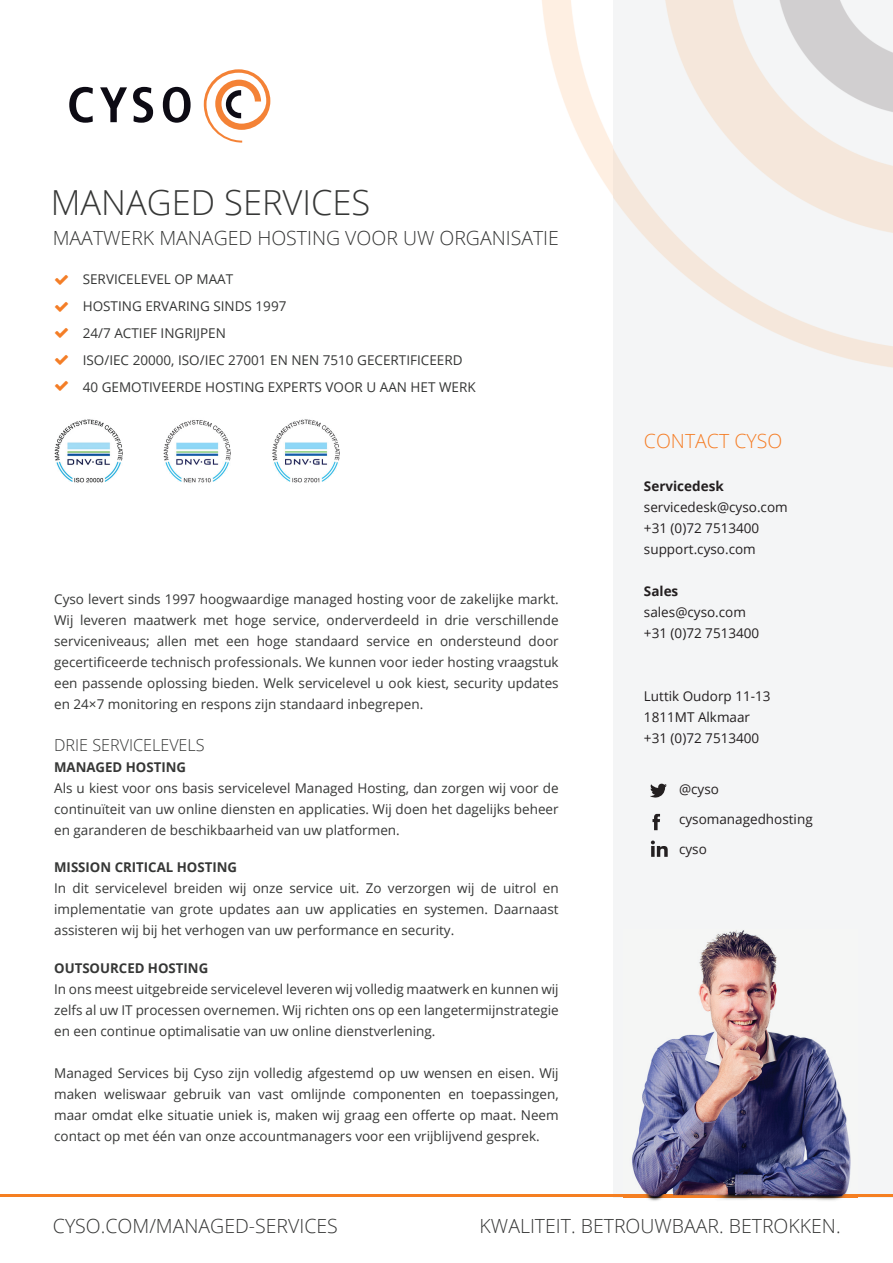
<style>
.page{position:relative;width:893px;height:1263px;background:#fff}
.page>*{position:absolute;margin:0;border:0;box-sizing:border-box;transform-origin:0 0}
.t1{font:300 34.5px "Open Sans";color:#363736}
.t2{font:300 19.5px "Open Sans";color:#363736}
.t3{font:300 19.5px "Open Sans";color:#f47e27}
.t4{font:300 16.5px "Open Sans";color:#363736}
.t5{font:13.5px/21px "Open Sans";color:#363736;text-align:justify}
.t6{font:13.5px/21px "Open Sans";color:#231f20}
.t7{font:700 13.5px "Open Sans";color:#363736}
.t8{font:700 13.5px "Open Sans";color:#231f20}
</style>
<div class="page">
<div style="left:614px;top:0;width:279px;height:1197px;background:#f4f5f6"></div>
<hr style="left:0;top:1194px;width:893px;height:3px;background:#f57f21">
<img style="left:624px;top:930px;width:233px;height:271px">
<svg style="left:650px;top:783px;width:17px;height:15px"></svg>
<svg style="left:652px;top:814px;width:8px;height:16px"></svg>
<svg style="left:651px;top:840px;width:17px;height:17px"></svg>
<img style="left:542px;top:0;width:351px;height:371px">
<svg style="left:204px;top:69px;width:66px;height:74px"></svg>
<svg style="left:69px;top:87px;width:24px;height:36px"></svg>
<svg style="left:100px;top:87px;width:27px;height:35px"></svg>
<svg style="left:133px;top:87px;width:20px;height:36px"></svg>
<svg style="left:163px;top:87px;width:28px;height:36px"></svg>
<img style="left:272px;top:419px;width:68px;height:64px">
<img style="left:54px;top:419px;width:69px;height:64px">
<img style="left:163px;top:420px;width:68px;height:63px">
<h1 class="t1" style="left:51px;top:179px;width:321px">MANAGED SERVICES</h1>
<h2 class="t2" style="left:53px;top:224px;width:508px">MAATWERK MANAGED HOSTING VOOR UW ORGANISATIE</h2>
<p class="t5" style="left:83px;top:265px;width:394px;line-height:27px;text-align:left">SERVICELEVEL OP MAAT<br>HOSTING ERVARING SINDS 1997<br>24/7 ACTIEF INGRIJPEN<br>ISO/IEC 20000, ISO/IEC 27001 EN NEN 7510 GECERTIFICEERD 40 GEMOTIVEERDE HOSTING EXPERTS VOOR U AAN HET WERK</p>
<p class="t5" style="left:54px;top:588px;width:506px">Cyso levert sinds 1997 hoogwaardige managed hosting voor de zakelijke markt.<br>Wij leveren maatwerk met hoge service, onderverdeeld in drie verschillende serviceniveaus; allen met een hoge standaard service en ondersteund door gecertificeerde technisch professionals. We kunnen voor ieder hosting vraagstuk een passende oplossing bieden. Welk servicelevel u ook kiest, security updates en 24×7 monitoring en respons zijn standaard inbegrepen.</p>
<p class="t4" style="left:54px;top:734px;width:152px">DRIE SERVICELEVELS</p>
<p class="t7" style="left:54px;top:757px;width:134px">MANAGED HOSTING</p>
<p class="t5" style="left:54px;top:777px;width:506px">Als u kiest voor ons basis servicelevel Managed Hosting, dan zorgen wij voor de continuïteit van uw online diensten en applicaties. Wij doen het dagelijks beheer en garanderen de beschikbaarheid van uw platformen.</p>
<p class="t7" style="left:54px;top:858px;width:184px">MISSION CRITICAL HOSTING</p>
<p class="t5" style="left:54px;top:878px;width:506px">In dit servicelevel breiden wij onze service uit. Zo verzorgen wij de uitrol en implementatie van grote updates aan uw applicaties en systemen. Daarnaast assisteren wij bij het verhogen van uw performance en security.</p>
<p class="t7" style="left:54px;top:958px;width:156px">OUTSOURCED HOSTING</p>
<p class="t5" style="left:54px;top:978px;width:506px">In ons meest uitgebreide servicelevel leveren wij volledig maatwerk en kunnen wij zelfs al uw IT processen overnemen. Wij richten ons op een langetermijnstrategie en een continue optimalisatie van uw online dienstverlening.</p>
<p class="t5" style="left:54px;top:1062px;width:506px">Managed Services bij Cyso zijn volledig afgestemd op uw wensen en eisen. Wij maken weliswaar gebruik van vast omlijnde componenten en toepassingen, maar omdat elke situatie uniek is, maken wij graag een offerte op maat. Neem contact op met één van onze accountmanagers voor een vrijblijvend gesprek.</p>
<h2 class="t3" style="left:644px;top:428px;width:140px">CONTACT CYSO</h2>
<p class="t8" style="left:644px;top:476px;width:81px">Servicedesk</p>
<p class="t6" style="left:644px;top:496px;width:145px">servicedesk@cyso.com +31 (0)72 7513400 support.cyso.com</p>
<p class="t8" style="left:644px;top:581px;width:36px">Sales</p>
<p class="t6" style="left:644px;top:601px;width:117px">sales@cyso.com +31 (0)72 7513400</p>
<p class="t6" style="left:644px;top:685px;width:128px">Luttik Oudorp 11-13<br>1811MT Alkmaar +31 (0)72 7513400</p>
<p class="t6" style="left:679px;top:778px;width:41px">@cyso</p>
<p class="t6" style="left:679px;top:808px;width:135px">cysomanagedhosting</p>
<p class="t6" style="left:679px;top:838px;width:29px">cyso</p>
<h2 class="t2" style="left:53px;top:1212px;width:286px">CYSO.COM/MANAGED-SERVICES</h2>
<h2 class="t2" style="left:480px;top:1212px;width:363px">KWALITEIT. BETROUWBAAR. BETROKKEN.</h2>
</div>
